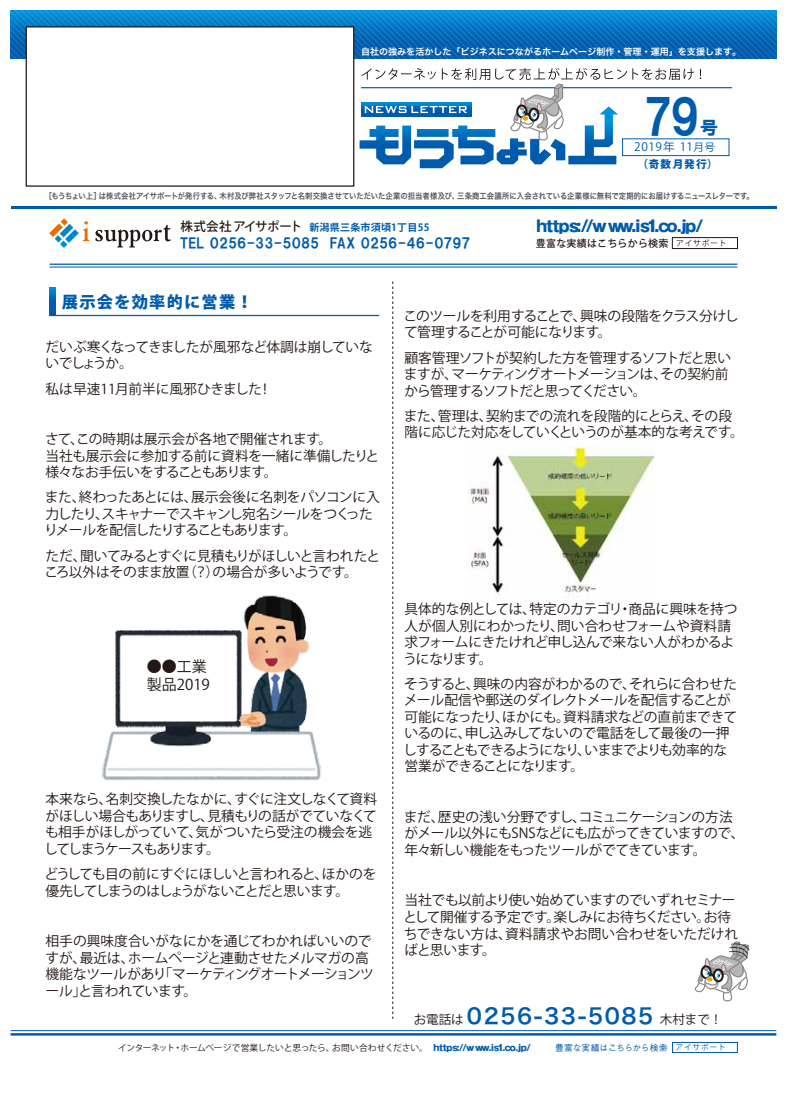
<style>
.page{position:relative;width:787px;height:1095px;background:#fff}
.page>*{position:absolute;margin:0;border:0;box-sizing:border-box;transform-origin:0 0}
.t1{font:47.88px "HGP Soei Kakugothic UB";color:#005bac}
.t2{font:21.25px "Hira Kaku Pro W6";letter-spacing:.075em;color:#005bac}
.t3{font:18.12px "HGP Soei Kakugothic UB";color:#005bac}
.t4{font:800 16.25px "Koz Go Pr 6 N";letter-spacing:.075em;color:#005bac}
.t5{font:800 15.62px "Gothic MB101 Pro";letter-spacing:-.045em;color:#005bac}
.t6{font:15px/18px "Koz Go Pro";color:#221815}
.t7{font:13.88px "HGP Soei Kakugothic UB";color:#005bac;scale:1.05 1}
.t8{font:13.75px/16.5px "Koz Go Pro";letter-spacing:-.03em;color:#221815}
.t9{font:13.75px/16.5px "Koz Go Pro";letter-spacing:-.06em;color:#221815}
.t10{font:13.75px/16.5px "Koz Go Pro";letter-spacing:-.05em;color:#221815}
.t11{font:13.75px/16.5px "Koz Go Pro";letter-spacing:-.07em;color:#221815}
.t12{font:13.75px "Koz Go Pro";color:#221815}
.t13{font:11.75px "Koz Go Pro";letter-spacing:.055em;color:#005bac}
.t14{font:800 10.62px "Koz Go Pro";letter-spacing:.125em;color:#005bac}
.t15{font:700 10px "Koz Go Pro";letter-spacing:.025em;color:#005bac}
.t16{font:500 10px "Koz Go Pro";letter-spacing:.02em;color:#221815}
.t17{font:9px "Hira Kaku Pro W6";color:#fff}
.t18{font:8.75px "Koz Go Pro";letter-spacing:-.04em;color:#221815}
.t19{font:800 8.75px "Gothic MB101 Pro";letter-spacing:-.025em;color:#005bac}
.t20{font:500 8.75px "Gothic BBB Pro";letter-spacing:.005em;color:#005bac}
.t21{font:8.12px "Hira Kaku Pro W6";color:#515457;scale:.9 1}
.s1{font-size:10.62px}
.s2{font-weight:500;font-size:12.5px;color:#221815}
.s3{font-weight:400;font-size:7.75px}
.s4{font-family:"Koz Go Pro";font-size:12.5px;color:#221815}
.s5{font-family:"Koz Go Pro";font-weight:400;font-size:7.75px}
</style>
<div class="page">
<div style="left:11px;top:11px;width:765px;height:47px;background:linear-gradient(to bottom,#068cd5,#0652a2)"></div>
<hr style="left:11px;top:206px;width:765px;height:2px;background:#005bac">
<div style="left:672px;top:237px;width:65px;height:12px;border:1px solid #221815"></div>
<div style="left:672px;top:1042px;width:65px;height:11px;border:1px solid #005bac"></div>
<svg style="left:95px;top:225px;width:76px;height:22px"></svg>
<svg style="left:49px;top:218px;width:40px;height:30px"></svg>
<hr style="left:50px;top:264px;width:687px;height:1px;background:#005bac">
<hr style="left:50px;top:267px;width:687px;height:1px;background:#005bac">
<hr style="left:11px;top:1033px;width:765px;height:3px;background:#005bac">
<hr style="left:11px;top:1030px;width:765px;height:1px;background:#005bac">
<svg style="left:392px;top:281px;width:1px;height:738px"></svg>
<hr style="left:50px;top:315px;width:329px;height:1px;background:#005bac">
<svg style="left:50px;top:288px;width:5px;height:27px"></svg>
<div style="left:622px;top:138px;width:107px;height:18px;border:1px solid #005bac"></div>
<hr style="left:361px;top:87px;width:371px;height:1px;background:#0068b7">
<div style="left:26px;top:26px;width:328px;height:161px;background:#fff;border:1px solid #221815"></div>
<svg style="left:359px;top:68px;width:342px;height:100px"></svg>
<svg style="left:694px;top:941px;width:56px;height:61px"></svg>
<img style="left:102px;top:595px;width:219px;height:185px">
<img style="left:467px;top:446px;width:187px;height:149px">
<p class="t17" style="left:361px;top:43px;width:382px">自社の強みを活かした「ビジネスにつながるホームページ制作・管理・運用」を支援します。</p>
<h1 class="t1" style="left:643px;top:93px;width:58px">79</h1>
<h3 class="t3" style="left:700px;top:118px;width:20px">号</h3>
<p class="t14" style="left:637px;top:157px;width:82px">（奇数月発行）</p>
<p class="t13" style="left:634px;top:139px;width:83px">2019年 11<span class="s1">月号</span></p>
<p class="t21" style="left:45px;top:189px;width:789px">［もうちょい上］は株式会社アイサポートが発行する、木村及び弊社スタッフと名刺交換させていただいた企業の担当者様及び、三条商工会議所に入会されている企業様に無料で定期的にお届けするニュースレターです。</p>
<p class="t15" style="left:181px;top:220px;width:250px"><span class="s2">株式会社アイサポート</span> 新潟県三条市須頃1丁目55</p>
<p class="t7" style="left:180px;top:236px;width:278px">TEL 0256-33-5085 FAX 0256-46-0797</p>
<p class="t5" style="left:536px;top:213px;width:168px">https://www.is1.co.jp/</p>
<p class="t16" style="left:536px;top:237px;width:192px">豊富な実績はこちらから検索 <span class="s3">アイサポート</span></p>
<p class="t4" style="left:62px;top:293px;width:192px">展示会を効率的に営業！</p>
<p class="t9" style="left:45px;top:339px;width:329px">だいぶ寒くなってきましたが風邪など体調は崩していないでしょうか。</p>
<p class="t12" style="left:45px;top:380px;width:228px">私は早速11月前半に風邪ひきました！</p>
<p class="t8" style="left:45px;top:431px;width:336px">さて、この時期は展示会が各地で開催されます。<br>当社も展示会に参加する前に資料を一緒に準備したりと様々なお手伝いをすることもあります。</p>
<p class="t10" style="left:44px;top:489px;width:337px">また、終わったあとには、展示会後に名刺をパソコンに入力したり、スキャナーでスキャンし宛名シールをつくったりメールを配信したりすることもあります。</p>
<p class="t8" style="left:45px;top:548px;width:337px">ただ、聞いてみるとすぐに見積もりがほしいと言われたところ以外はそのまま放置（？）の場合が多いようです。</p>
<p class="t6" style="left:147px;top:658px;width:65px">●●工業製品2019</p>
<p class="t8" style="left:44px;top:791px;width:334px">本来なら、名刺交換したなかに、すぐに注文しなくて資料がほしい場合もありますし、見積もりの話がでていなくても相手がほしがっていて、気がついたら受注の機会を逃してしまうケースもあります。</p>
<p class="t11" style="left:44px;top:866px;width:333px">どうしても目の前にすぐにほしいと言われると、ほかのを優先してしまうのはしょうがないことだと思います。</p>
<p class="t8" style="left:45px;top:933px;width:330px">相手の興味度合いがなにかを通じてわかればいいのですが、最近は、ホームページと連動させたメルマガの高機能なツールがあり「マーケティングオートメーションツール」と言われています。</p>
<p class="t8" style="left:403px;top:308px;width:337px">このツールを利用することで、興味の段階をクラス分けして管理することが可能になります。</p>
<p class="t9" style="left:404px;top:350px;width:329px">顧客管理ソフトが契約した方を管理するソフトだと思いますが、マーケティングオートメーションは、その契約前から管理するソフトだと思ってください。</p>
<p class="t8" style="left:404px;top:408px;width:341px">また、管理は、契約までの流れを段階的にとらえ、その段階に応じた対応をしていくというのが基本的な考えです。</p>
<p class="t8" style="left:403px;top:601px;width:336px">具体的な例としては、特定のカテゴリ・商品に興味を持つ人が個人別にわかったり、問い合わせフォームや資料請求フォームにきたけれど申し込んで来ない人がわかるようになります。</p>
<p class="t8" style="left:403px;top:676px;width:335px">そうすると、興味の内容がわかるので、それらに合わせたメール配信や郵送のダイレクトメールを配信することが可能になったり、ほかにも。資料請求などの直前まできているのに、申し込みしてないので電話をして最後の一押しすることもできるようになり、いままでよりも効率的な営業ができることになります。</p>
<p class="t8" style="left:404px;top:809px;width:342px">まだ、歴史の浅い分野ですし、コミュニケーションの方法がメール以外にもSNSなどにも広がってきていますので、年々新しい機能をもったツールがでてきています。</p>
<p class="t8" style="left:403px;top:892px;width:336px">当社でも以前より使い始めていますのでいずれセミナーとして開催する予定です。楽しみにお待ちください。お待ちできない方は、資料請求やお問い合わせをいただければと思います。</p>
<h2 class="t2" style="left:414px;top:997px;width:310px"><span class="s4">お電話は</span> 0256-33-5085 <span class="s4">木村まで！</span></h2>
<p class="t18" style="left:118px;top:1042px;width:311px">インターネット・ホームページで営業したいと思ったら、お問い合わせください。</p>
<p class="t19" style="left:433px;top:1040px;width:99px">https://www.is1.co.jp/</p>
<p class="t20" style="left:555px;top:1040px;width:172px">豊富な実績はこちらから検索 <span class="s5">アイサポート</span></p>
</div>
